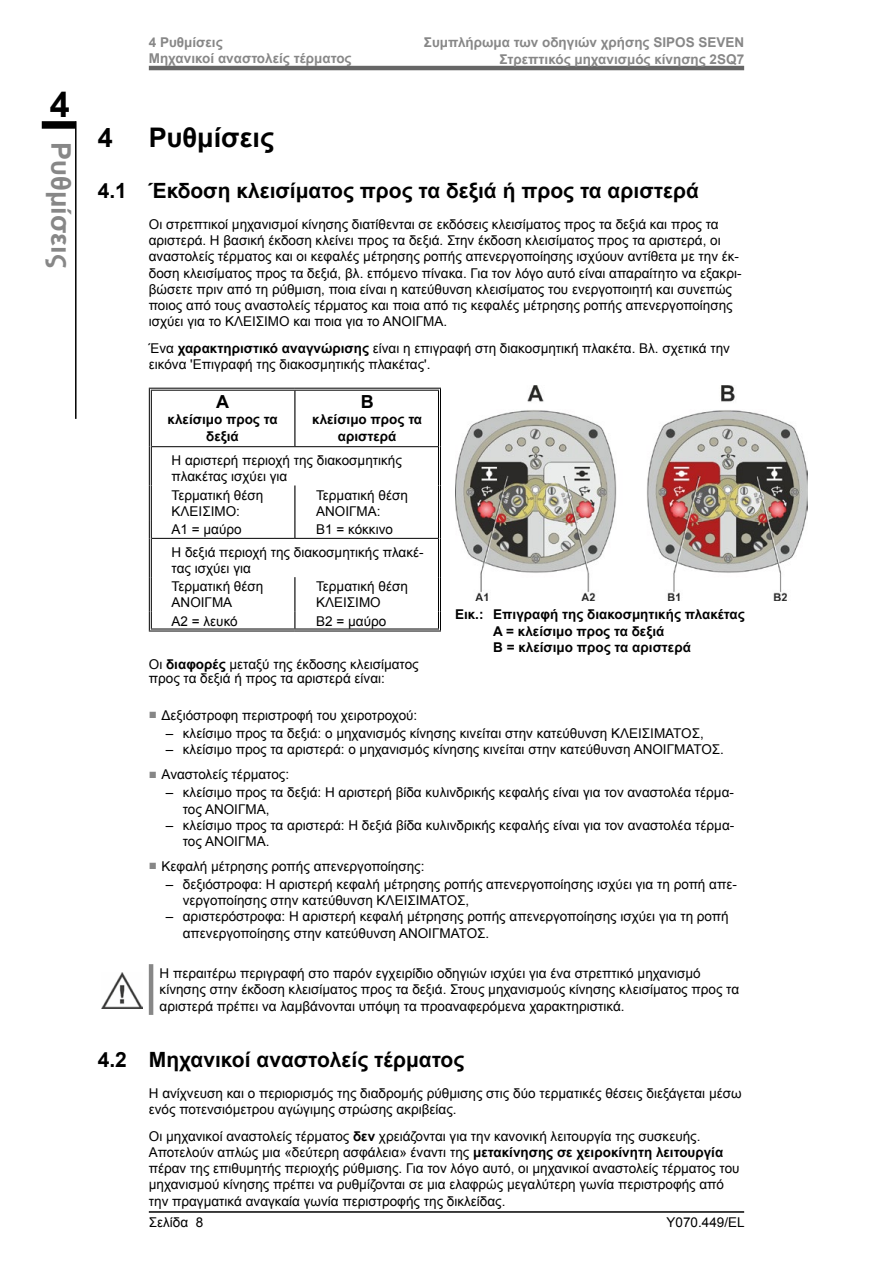
<style>
.page{position:relative;width:893px;height:1263px;background:#fff}
.page>*{position:absolute;margin:0;border:0;box-sizing:border-box;transform-origin:0 0}
.t1{font:700 36px "Arial";color:#000}
.t2{font:700 27px "Arial";color:#000}
.t3{font:700 27px "Arial";color:#878787}
.t4{font:700 21px "Arial";color:#000}
.t5{font:700 18px "Arial";color:#000}
.t6{font:13.5px/16.2px "Arial";color:#000}
.t7{font:700 13.5px/16.2px "Arial";color:#000;text-align:center}
.t8{font:700 13.5px/16.5px "Arial";color:#878787;text-align:right}
.s1{font-weight:700}
.s2{color:#878787}
</style>
<div class="page">
<hr style="left:149px;top:66px;width:595px;height:4px;background:#666">
<hr style="left:149px;top:1211px;width:595px;height:2px;background:#000">
<div style="left:42px;top:121px;width:34px;height:8px;background:#000"></div>
<hr style="left:75px;top:121px;width:2px;height:298px;background:#000">
<hr style="left:152px;top:446px;width:143px;height:1px;background:#000">
<hr style="left:295px;top:446px;width:143px;height:1px;background:#000">
<hr style="left:438px;top:447px;width:1px;height:38px;background:#000">
<hr style="left:440px;top:447px;width:1px;height:38px;background:#000">
<hr style="left:438px;top:538px;width:1px;height:39px;background:#000">
<hr style="left:440px;top:538px;width:1px;height:39px;background:#000">
<hr style="left:149px;top:388px;width:146px;height:1px;background:#000">
<hr style="left:151px;top:390px;width:144px;height:1px;background:#000">
<hr style="left:149px;top:389px;width:1px;height:58px;background:#000">
<hr style="left:151px;top:391px;width:1px;height:56px;background:#000">
<hr style="left:295px;top:388px;width:146px;height:1px;background:#000">
<hr style="left:295px;top:390px;width:144px;height:1px;background:#000">
<hr style="left:438px;top:391px;width:1px;height:56px;background:#000">
<hr style="left:440px;top:389px;width:1px;height:58px;background:#000">
<hr style="left:149px;top:447px;width:1px;height:38px;background:#000">
<hr style="left:151px;top:447px;width:1px;height:38px;background:#000">
<hr style="left:149px;top:485px;width:1px;height:35px;background:#000">
<hr style="left:151px;top:485px;width:1px;height:35px;background:#000">
<hr style="left:438px;top:485px;width:1px;height:35px;background:#000">
<hr style="left:440px;top:485px;width:1px;height:35px;background:#000">
<svg style="left:149px;top:520px;width:3px;height:18px"></svg>
<svg style="left:438px;top:520px;width:3px;height:18px"></svg>
<hr style="left:149px;top:538px;width:1px;height:39px;background:#000">
<hr style="left:151px;top:538px;width:1px;height:39px;background:#000">
<hr style="left:149px;top:577px;width:1px;height:35px;background:#000">
<hr style="left:151px;top:577px;width:1px;height:35px;background:#000">
<hr style="left:438px;top:577px;width:1px;height:35px;background:#000">
<hr style="left:440px;top:577px;width:1px;height:35px;background:#000">
<svg style="left:149px;top:612px;width:3px;height:18px"></svg>
<svg style="left:438px;top:612px;width:3px;height:18px"></svg>
<hr style="left:152px;top:538px;width:143px;height:1px;background:#000">
<hr style="left:295px;top:538px;width:143px;height:1px;background:#000">
<hr style="left:294px;top:391px;width:1px;height:55px;background:#000">
<hr style="left:294px;top:485px;width:1px;height:35px;background:#000">
<svg style="left:294px;top:520px;width:1px;height:18px"></svg>
<hr style="left:294px;top:577px;width:1px;height:35px;background:#000">
<svg style="left:294px;top:612px;width:1px;height:16px"></svg>
<hr style="left:151px;top:628px;width:144px;height:1px;background:#000">
<hr style="left:149px;top:630px;width:146px;height:1px;background:#000">
<hr style="left:295px;top:628px;width:144px;height:1px;background:#000">
<hr style="left:295px;top:630px;width:146px;height:1px;background:#000">
<img style="left:455px;top:386px;width:353px;height:214px">
<hr style="left:149px;top:964px;width:4px;height:51px;background:#878787">
<img style="left:101px;top:973px;width:41px;height:35px">
<h1 class="t1" style="left:50px;top:80px;width:22px">4</h1>
<h2 class="t3" style="left:79px;top:142px;width:127px;rotate:90deg">Ρυθμίσεις</h2>
<p class="t8" style="left:149px;top:35px;width:204px;text-align:left">4 Ρυθμίσεις<br>Μηχανικοί αναστολείς τέρματος</p>
<p class="t8" style="left:424px;top:35px;width:322px">Συμπλήρωμα των οδηγιών χρήσης SIPOS SEVEN<br>Στρεπτικός μηχανισμός κίνησης 2SQ7</p>
<h2 class="t2" style="left:98px;top:120px;width:17px">4</h2>
<h2 class="t2" style="left:149px;top:120px;width:127px">Ρυθμίσεις</h2>
<h3 class="t4" style="left:98px;top:177px;width:603px">4.1 Έκδοση κλεισίματος προς τα δεξιά ή προς τα αριστερά</h3>
<p class="t6" style="left:149px;top:216px;width:594px">Οι στρεπτικοί μηχανισμοί κίνησης διατίθενται σε εκδόσεις κλεισίματος προς τα δεξιά και προς τα αριστερά. Η βασική έκδοση κλείνει προς τα δεξιά. Στην έκδοση κλεισίματος προς τα αριστερά, οι αναστολείς τέρματος και οι κεφαλές μέτρησης ροπής απενεργοποίησης ισχύουν αντίθετα με την έκ&shy;δοση κλεισίματος προς τα δεξιά, βλ. επόμενο πίνακα. Για τον λόγο αυτό είναι απαραίτητο να εξακρι&shy;βώσετε πριν από τη ρύθμιση, ποια είναι η κατεύθυνση κλεισίματος του ενεργοποιητή και συνεπώς ποιος από τους αναστολείς τέρματος και ποια από τις κεφαλές μέτρησης ροπής απενεργοποίησης ισχύει για το ΚΛΕΙΣΙΜΟ και ποια για το ΑΝΟΙΓΜΑ.</p>
<p class="t6" style="left:149px;top:340px;width:583px">Ένα <span class="s1">χαρακτηριστικό αναγνώρισης</span> είναι η επιγραφή στη διακοσμητική πλακέτα. Βλ. σχετικά την εικόνα 'Επιγραφή της διακοσμητικής πλακέτας'.</p>
<h3 class="t5" style="left:216px;top:390px;width:14px">A</h3>
<p class="t7" style="left:168px;top:412px;width:112px">κλείσιμο προς τα δεξιά</p>
<h3 class="t5" style="left:361px;top:390px;width:14px">B</h3>
<p class="t7" style="left:312px;top:412px;width:112px">κλείσιμο προς τα αριστερά</p>
<p class="t6" style="left:172px;top:452px;width:232px">Η αριστερή περιοχή της διακοσμητικής πλακέτας ισχύει για</p>
<p class="t6" style="left:172px;top:487px;width:93px">Τερματική θέση<br>ΚΛΕΙΣΙΜΟ:</p>
<p class="t6" style="left:316px;top:487px;width:93px">Τερματική θέση<br>ΑΝΟΙΓΜΑ:</p>
<p class="t6" style="left:172px;top:521px;width:72px">A1 = μαύρο</p>
<p class="t6" style="left:172px;top:518px;width:254px;line-height:22.6px;text-indent:145px">B1 = κόκκινο<br>Η δεξιά περιοχή της διακοσμητικής πλακέ-</p>
<p class="t6" style="left:172px;top:559px;width:93px;line-height:18.3px">τας ισχύει για<br>Τερματική θέση</p>
<p class="t6" style="left:172px;top:595px;width:62px">ΑΝΟΙΓΜΑ</p>
<p class="t6" style="left:316px;top:578px;width:93px">Τερματική θέση<br>ΚΛΕΙΣΙΜΟ</p>
<p class="t6" style="left:172px;top:613px;width:68px">A2 = λευκό</p>
<p class="t6" style="left:316px;top:613px;width:72px">B2 = μαύρο</p>
<p class="t6" style="left:149px;top:658px;width:271px;line-height:13.5px">Οι <span class="s1">διαφορές</span> μεταξύ της έκδοσης κλεισίματος προς τα δεξιά ή προς τα αριστερά είναι:</p>
<p class="t7" style="left:493px;top:607px;width:253px;text-align:left;text-indent:-38px">Εικ.: Επιγραφή της διακοσμητικής πλακέτας<br>A = κλείσιμο προς τα δεξιά<br>B = κλείσιμο προς τα αριστερά</p>
<p class="t6" style="left:149px;top:707px;width:270px"><span class="s2">■</span> Δεξιόστροφη περιστροφή του χειροτροχού:</p>
<p class="t6" style="left:166px;top:725px;width:540px">– κλείσιμο προς τα δεξιά: ο μηχανισμός κίνησης κινείται στην κατεύθυνση ΚΛΕΙΣΙΜΑΤΟΣ,</p>
<p class="t6" style="left:166px;top:742px;width:560px">– κλείσιμο προς τα αριστερά: ο μηχανισμός κίνησης κινείται στην κατεύθυνση ΑΝΟΙΓΜΑΤΟΣ.</p>
<p class="t6" style="left:149px;top:766px;width:142px"><span class="s2">■</span> Αναστολείς τέρματος:</p>
<p class="t6" style="left:183px;top:785px;width:553px;text-indent:-17px">– κλείσιμο προς τα δεξιά: Η αριστερή βίδα κυλινδρικής κεφαλής είναι για τον αναστολέα τέρμα&shy;τος ΑΝΟΙΓΜΑ,</p>
<p class="t6" style="left:183px;top:817px;width:553px;text-indent:-17px">– κλείσιμο προς τα αριστερά: Η δεξιά βίδα κυλινδρικής κεφαλής είναι για τον αναστολέα τέρμα&shy;τος ΑΝΟΙΓΜΑ.</p>
<p class="t6" style="left:149px;top:858px;width:277px"><span class="s2">■</span> Κεφαλή μέτρησης ροπής απενεργοποίησης:</p>
<p class="t6" style="left:183px;top:876px;width:555px;text-indent:-17px">– δεξιόστροφα: Η αριστερή κεφαλή μέτρησης ροπής απενεργοποίησης ισχύει για τη ροπή απε&shy;νεργοποίησης στην κατεύθυνση ΚΛΕΙΣΙΜΑΤΟΣ,</p>
<p class="t6" style="left:183px;top:909px;width:547px;text-indent:-17px">– αριστερόστροφα: Η αριστερή κεφαλή μέτρησης ροπής απενεργοποίησης ισχύει για τη ροπή απενεργοποίησης στην κατεύθυνση ΑΝΟΙΓΜΑΤΟΣ.</p>
<p class="t6" style="left:160px;top:965px;width:581px">Η περαιτέρω περιγραφή στο παρόν εγχειρίδιο οδηγιών ισχύει για ένα στρεπτικό μηχανισμό κίνησης στην έκδοση κλεισίματος προς τα δεξιά. Στους μηχανισμούς κίνησης κλεισίματος προς τα αριστερά πρέπει να λαμβάνονται υπόψη τα προαναφερόμενα χαρακτηριστικά.</p>
<h3 class="t4" style="left:98px;top:1045px;width:368px">4.2 Μηχανικοί αναστολείς τέρματος</h3>
<p class="t6" style="left:149px;top:1085px;width:594px">Η ανίχνευση και ο περιορισμός της διαδρομής ρύθμισης στις δύο τερματικές θέσεις διεξάγεται μέσω ενός ποτενσιόμετρου αγώγιμης στρώσης ακριβείας.</p>
<p class="t6" style="left:149px;top:1128px;width:592px">Οι μηχανικοί αναστολείς τέρματος <span class="s1">δεν</span> χρειάζονται για την κανονική λειτουργία της συσκευής.<br>Αποτελούν απλώς μια «δεύτερη ασφάλεια» έναντι της <span class="s1">μετακίνησης σε χειροκίνητη λειτουργία </span>πέραν της επιθυμητής περιοχής ρύθμισης. Για τον λόγο αυτό, οι μηχανικοί αναστολείς τέρματος του μηχανισμού κίνησης πρέπει να ρυθμίζονται σε μια ελαφρώς μεγαλύτερη γωνία περιστροφής από την πραγματικά αναγκαία γωνία περιστροφής της δικλείδας.</p>
<p class="t6" style="left:149px;top:1214px;width:56px">Σελίδα 8</p>
<p class="t6" style="left:667px;top:1214px;width:80px">Y070.449/EL</p>
</div>
